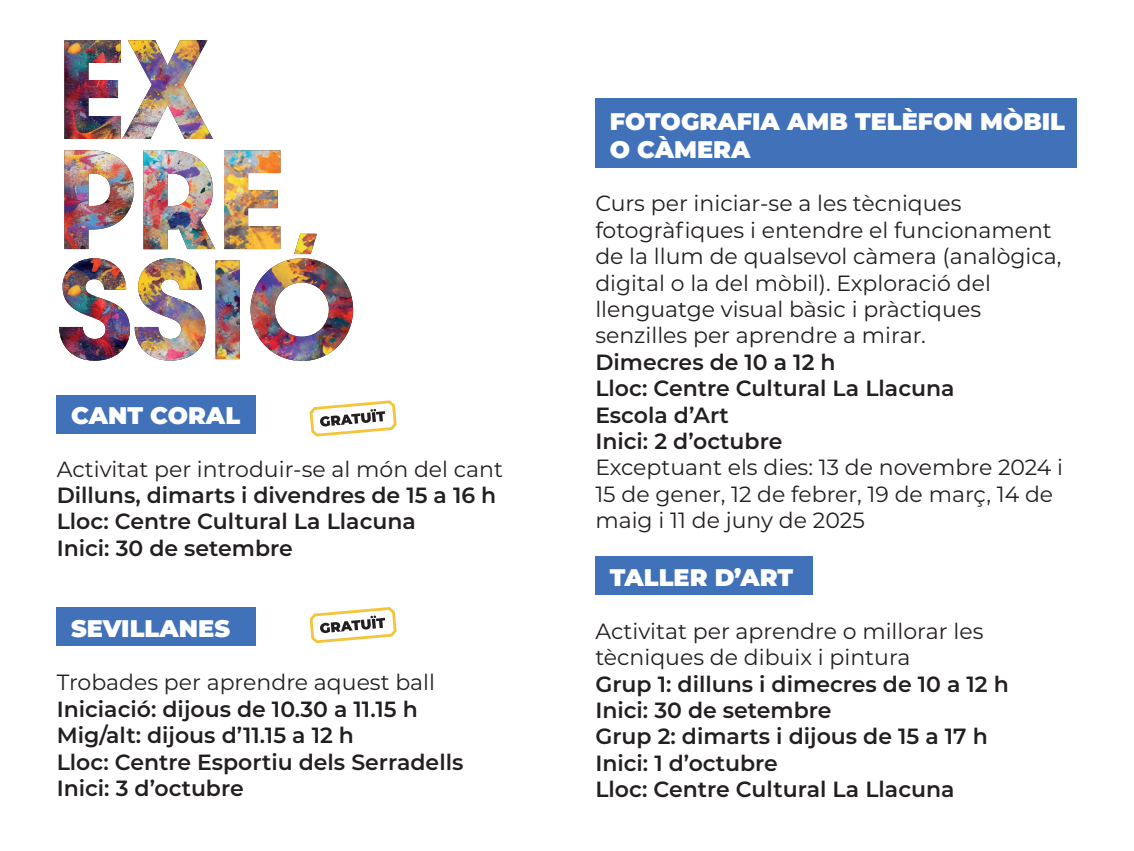
<style>
.page{position:relative;width:1134px;height:851px;background:#fff}
.page>*{position:absolute;margin:0;border:0;box-sizing:border-box;transform-origin:0 0}
.t1{font:900 24px/28.8px "Montserrat";color:#fff}
.t2{font:22px/26.4px "Montserrat";color:#231f20}
.t3{font:600 22px/26.4px "Montserrat";color:#231f20}
</style>
<div class="page">
<img style="left:59px;top:150px;width:294px;height:211px">
<img style="left:64px;top:150px;width:216px;height:99px">
<img style="left:64px;top:40px;width:149px;height:99px">
<div style="left:57px;top:395px;width:199px;height:39px;background:#4171b8"></div>
<div style="left:57px;top:607px;width:199px;height:38px;background:#4171b8"></div>
<div style="left:595px;top:99px;width:482px;height:69px;background:#4171b8"></div>
<div style="left:595px;top:556px;width:218px;height:38px;background:#4171b8"></div>
<svg style="left:309px;top:400px;width:88px;height:37px"></svg>
<svg style="left:309px;top:607px;width:88px;height:37px"></svg>
<p class="t1" style="left:71px;top:399px;width:171px">CANT CORAL</p>
<p class="t2" style="left:57px;top:454px;width:448px">Activitat per introduir-se al món del cant</p>
<p class="t3" style="left:57px;top:481px;width:441px">Dilluns, dimarts i divendres de 15 a 16 h<br>Lloc: Centre Cultural La Llacuna<br>Inici: 30 de setembre</p>
<p class="t1" style="left:71px;top:613px;width:160px">SEVILLANES</p>
<p class="t2" style="left:57px;top:668px;width:380px">Trobades per aprendre aquest ball</p>
<p class="t3" style="left:57px;top:694px;width:408px">Iniciació: dijous de 10.30 a 11.15 h<br>Mig/alt: dijous d’11.15 a 12 h<br>Lloc: Centre Esportiu dels Serradells<br>Inici: 3 d’octubre</p>
<p class="t1" style="left:610px;top:105px;width:457px">FOTOGRAFIA AMB TELÈFON MÒBIL<br>O CÀMERA</p>
<p class="t2" style="left:595px;top:189px;width:468px">Curs per iniciar-se a les tècniques fotogràfiques i entendre el funcionament de la llum de qualsevol càmera (analògica, digital o la del mòbil). Exploració del llenguatge visual bàsic i pràctiques senzilles per aprendre a mirar.</p>
<p class="t3" style="left:595px;top:348px;width:361px">Dimecres de 10 a 12 h<br>Lloc: Centre Cultural La Llacuna<br>Escola d’Art<br>Inici: 2 d’octubre</p>
<p class="t2" style="left:595px;top:453px;width:469px">Exceptuant els dies: 13 de novembre 2024 i<br>15 de gener, 12 de febrer, 19 de març, 14 de maig i 11 de juny de 2025</p>
<p class="t1" style="left:610px;top:561px;width:185px">TALLER D’ART</p>
<p class="t2" style="left:595px;top:617px;width:390px">Activitat per aprendre o millorar les tècniques de dibuix i pintura</p>
<p class="t3" style="left:595px;top:669px;width:415px">Grup 1: dilluns i dimecres de 10 a 12 h<br>Inici: 30 de setembre<br>Grup 2: dimarts i dijous de 15 a 17 h<br>Inici: 1 d’octubre<br>Lloc: Centre Cultural La Llacuna</p>
</div>
